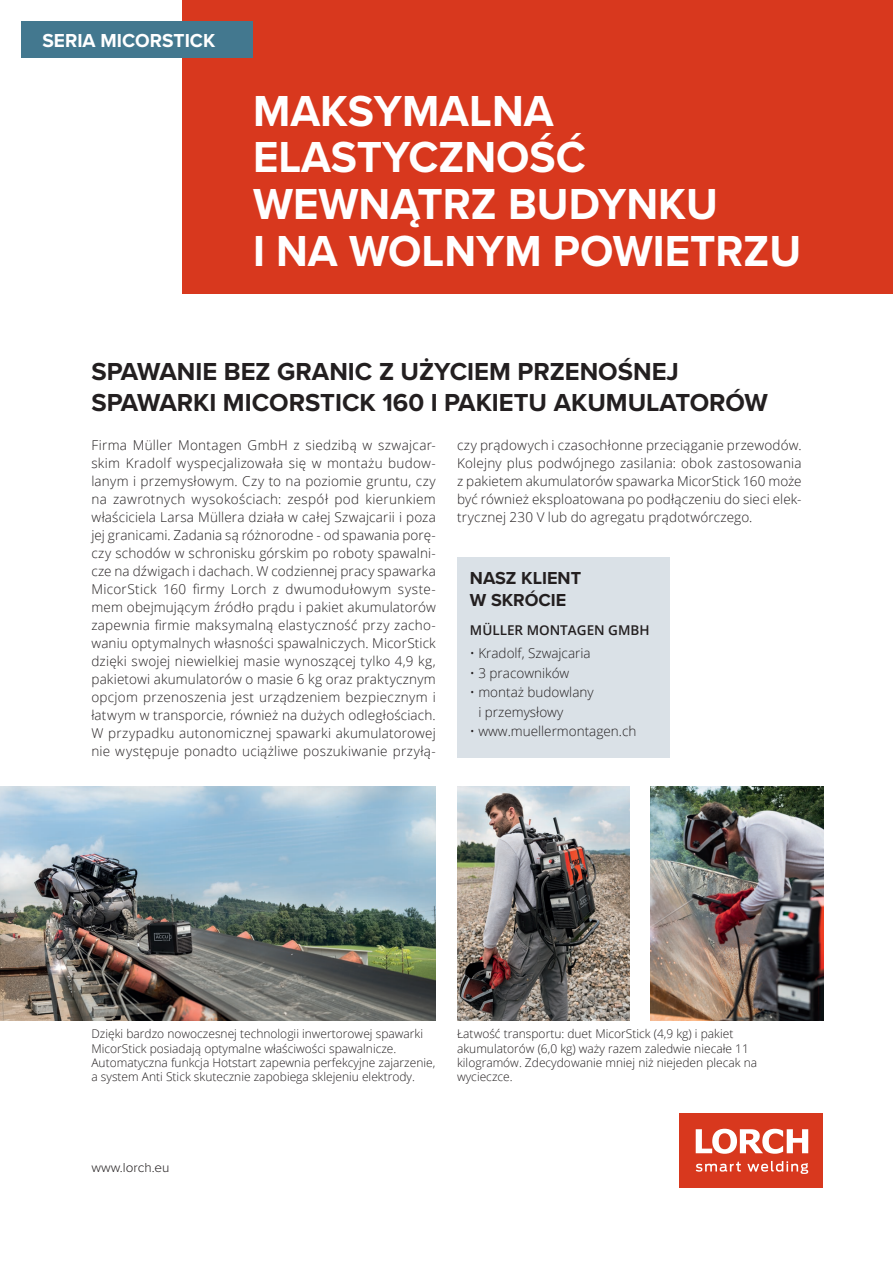
<style>
.page{position:relative;width:893px;height:1263px;background:#fff}
.page>*{position:absolute;margin:0;border:0;box-sizing:border-box;transform-origin:0 0}
.t1{font:700 45px/46.7px "Proxima Nova";color:#fff}
.t2{font:700 25.5px/30.6px "Proxima Nova";color:#231f20}
.t3{font:700 19.5px "Proxima Nova";color:#fff}
.t4{font:700 18px/21.6px "Proxima Nova";color:#231f20}
.t5{font:300 13.5px/18px "Open Sans";letter-spacing:.005em;color:#231f20;text-align:justify}
.t6{font:600 13.5px "Open Sans";color:#231f20}
.t7{font:300 13.5px "Proxima Nova";color:#231f20}
.t8{font:300 12px/14.4px "Open Sans";color:#231f20}
</style>
<div class="page">
<div style="left:680px;top:1113px;width:143px;height:74px;background:#d8381e"></div>
<svg style="left:696px;top:1129px;width:112px;height:25px"></svg>
<svg style="left:696px;top:1161px;width:112px;height:13px"></svg>
<div style="left:183px;top:0;width:710px;height:293px;background:#d8381e"></div>
<img style="left:457px;top:787px;width:172px;height:233px">
<img style="left:651px;top:787px;width:173px;height:233px">
<img style="left:0;top:787px;width:436px;height:233px">
<div style="left:457px;top:557px;width:213px;height:201px;background:#dae1e7"></div>
<div style="left:21px;top:21px;width:232px;height:36px;background:#43788f"></div>
<h3 class="t3" style="left:43px;top:26px;width:174px">SERIA MICORSTICK</h3>
<h1 class="t1" style="left:253px;top:86px;width:550px">MAKSYMALNA<br>ELASTYCZNOŚĆ<br>WEWNĄTRZ BUDYNKU<br>I NA WOLNYM POWIETRZU</h1>
<h2 class="t2" style="left:91px;top:356px;width:678px">SPAWANIE BEZ GRANIC Z UŻYCIEM PRZENOŚNEJ<br>SPAWARKI MICORSTICK 160 I PAKIETU AKUMULATORÓW</h2>
<p class="t5" style="left:91px;top:436px;width:346px">Firma Müller Montagen GmbH z siedzibą w szwajcar&shy;skim Kradolf wyspecjalizowała się w montażu budow&shy;lanym i przemysłowym. Czy to na poziomie gruntu, czy na zawrotnych wysokościach: zespół pod kierunkiem właściciela Larsa Müllera działa w całej Szwajcarii i poza jej granicami. Zadania są różnorodne - od spawania porę&shy;czy schodów w schronisku górskim po roboty spawalni&shy;cze na dźwigach i dachach. W codziennej pracy spawarka MicorStick 160 firmy Lorch z dwumodułowym syste&shy;mem obejmującym źródło prądu i pakiet akumulatorów zapewnia firmie maksymalną elastyczność przy zacho&shy;waniu optymalnych własności spawalniczych. MicorStick dzięki swojej niewielkiej masie wynoszącej tylko 4,9 kg, pakietowi akumulatorów o masie 6 kg oraz praktycznym opcjom przenoszenia jest urządzeniem bezpiecznym i łatwym w transporcie, również na dużych odległościach.<br>W przypadku autonomicznej spawarki akumulatorowej nie występuje ponadto uciążliwe poszukiwanie przyłą-</p>
<p class="t5" style="left:457px;top:436px;width:346px">czy prądowych i czasochłonne przeciąganie przewodów.<br>Kolejny plus podwójnego zasilania: obok zastosowania z pakietem akumulatorów spawarka MicorStick 160 może być również eksploatowana po podłączeniu do sieci elek&shy;trycznej 230 V lub do agregatu prądotwórczego.</p>
<h3 class="t4" style="left:470px;top:567px;width:63px">NASZKLIENT<br>W SKRÓCIE</h3>
<p class="t6" style="left:470px;top:620px;width:181px">MÜLLER MONTAGEN GM BH</p>
<p class="t5" style="left:470px;top:644px;width:122px">• Kradolf, Szwajcaria</p>
<p class="t5" style="left:470px;top:663px;width:101px">• 3 pracowników</p>
<p class="t5" style="left:478px;top:682px;width:117px;line-height:19.5px;text-indent:-9px">• montaż budowlany i przemysłowy</p>
<p class="t5" style="left:470px;top:722px;width:168px">• www.muellermontagen.ch</p>
<p class="t8" style="left:91px;top:1026px;width:345px">Dzięki bardzo nowoczesnej technologii inwertorowej spawarki MicorStick posiadają optymalne właściwości spawalnicze.<br>Automatyczna funkcja Hotstart zapewnia perfekcyjne zajarzenie, a system Anti Stick skutecznie zapobiega sklejeniu elektrody.</p>
<p class="t8" style="left:457px;top:1026px;width:302px">Łatwość transportu: duet MicorStick (4,9 kg) i pakiet akumulatorów (6,0 kg) waży razem zaledwie niecałe 11 kilogramów. Zdecydowanie mniej niż niejeden plecak na wycieczce.</p>
<p class="t7" style="left:91px;top:1157px;width:80px">www.lorch.eu</p>
</div>
